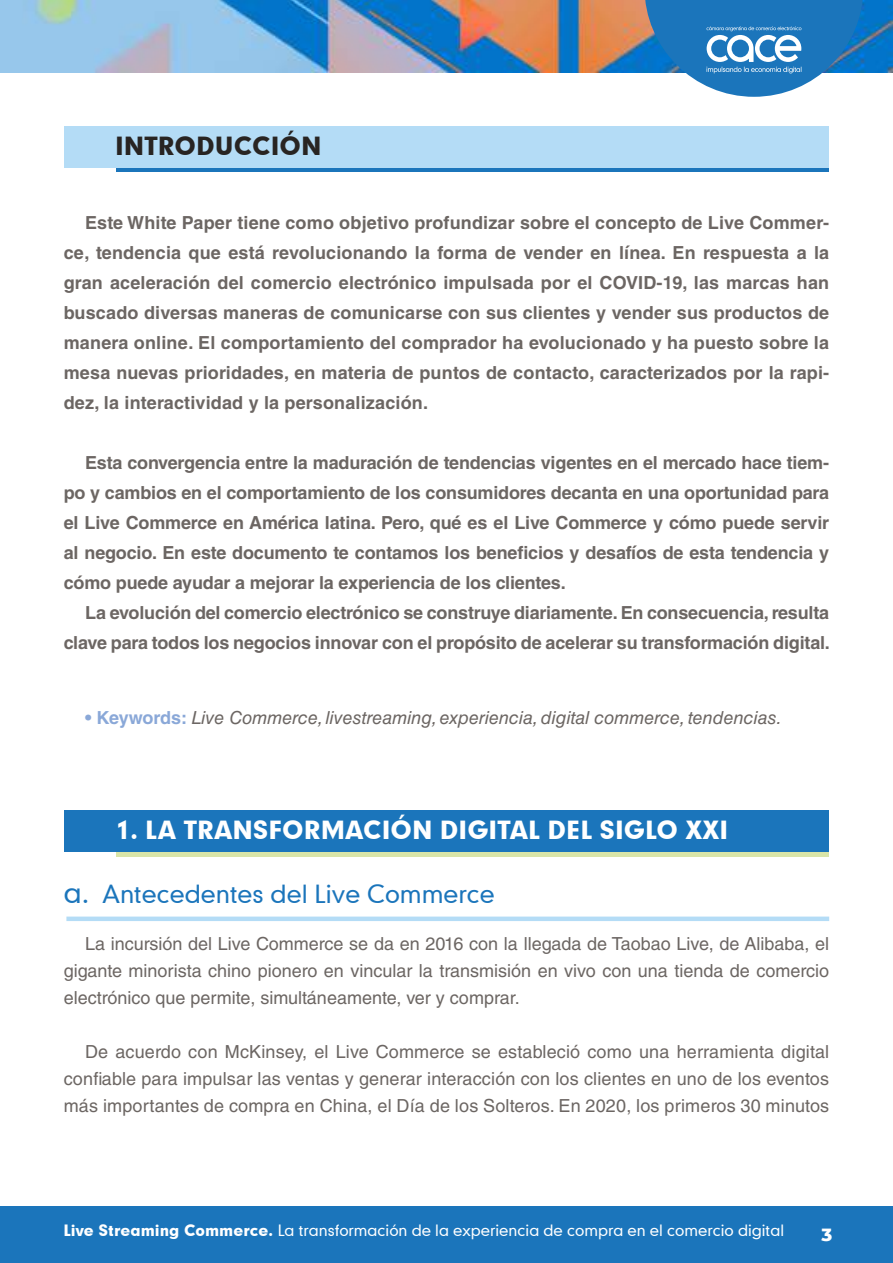
<style>
.page{position:relative;width:893px;height:1263px;background:#fff}
.page>*{position:absolute;margin:0;border:0;box-sizing:border-box;transform-origin:0 0}
.t1{font:24px "Geometric 706 BT Black B";color:#fff}
.t2{font:24px "Geometric 706 BT Medium B";color:#1b75bb}
.t3{font:24px "Geometric 706 BT Black B";color:#282422}
.t4{font:700 18px/30px "Helvetica LT Std";letter-spacing:-.01em;color:#6c6663;text-align:justify}
.t5{font:18px/27px "Helvetica LT Std";color:#6c6663;text-align:justify}
.t6{font:italic 18px "Helvetica LT Std";color:#6c6663}
.t7{font:800 18px "Montserrat";color:#fff}
.t8{font:15px "Geometric 706 BT Medium B";color:#fff}
.s1{font-weight:700;font-style:normal;color:#8aa8d8}
.s2{font-size:27px}
.s3{font-family:"Geometric 706 BT Black B"}
</style>
<div class="page">
<img style="left:0;top:0;width:893px;height:72px">
<div style="left:0;top:1206px;width:893px;height:57px;background:#1b75bb"></div>
<svg style="left:644px;top:0;width:219px;height:97px"></svg>
<div style="left:116px;top:131px;width:713px;height:41px;background:#1b75bb"></div>
<div style="left:64px;top:126px;width:765px;height:42px;background:#b4dcf6"></div>
<div style="left:116px;top:815px;width:713px;height:41px;background:#d9e5a8"></div>
<div style="left:64px;top:810px;width:765px;height:42px;background:#1b75bb"></div>
<div style="left:66px;top:916px;width:763px;height:5px;background:#b4dcf6"></div>
<h1 class="t3" style="left:115px;top:130px;width:208px">INTRODUCCIÓN</h1>
<p class="t4" style="left:64px;top:207px;width:767px;text-indent:21px">Este White Paper tiene como objetivo profundizar sobre el concepto de Live Commer&shy;ce, tendencia que está revolucionando la forma de vender en línea. En respuesta a la gran aceleración del comercio electrónico impulsada por el COVID-19, las marcas han buscado diversas maneras de comunicarse con sus clientes y vender sus productos de manera online. El comportamiento del comprador ha evolucionado y ha puesto sobre la mesa nuevas prioridades, en materia de puntos de contacto, caracterizados por la rapi&shy;dez, la interactividad y la personalización.</p>
<p class="t4" style="left:64px;top:447px;width:767px;text-indent:21px">Esta convergencia entre la maduración de tendencias vigentes en el mercado hace tiem&shy;po y cambios en el comportamiento de los consumidores decanta en una oportunidad para el Live Commerce en América latina. Pero, qué es el Live Commerce y cómo puede servir al negocio. En este documento te contamos los beneficios y desafíos de esta tendencia y cómo puede ayudar a mejorar la experiencia de los clientes.</p>
<p class="t4" style="left:64px;top:597px;width:768px;text-align:right">La evolución del comercio electrónico se construye diariamente. En consecuencia, resulta clave para todos los negocios innovar con el propósito de acelerar su transformación digital.</p>
<p class="t6" style="left:85px;top:707px;width:698px"><span class="s1">• Keywords:</span> Live Commerce, livestreaming, experiencia, digital commerce, tendencias.</p>
<h1 class="t1" style="left:116px;top:814px;width:614px">1. LA TRANSFORMACIÓN DIGITAL DEL SIGLO XXI</h1>
<h1 class="t2" style="left:64px;top:878px;width:433px"><span class="s2">a.</span> Antecedentes del Live Commerce</h1>
<p class="t5" style="left:64px;top:930px;width:767px;text-indent:21px">La incursión del Live Commerce se da en 2016 con la llegada de Taobao Live, de Alibaba, el gigante minorista chino pionero en vincular la transmisión en vivo con una tienda de comercio electrónico que permite, simultáneamente, ver y comprar.</p>
<p class="t5" style="left:64px;top:1038px;width:767px;text-indent:21px">De acuerdo con McKinsey, el Live Commerce se estableció como una herramienta digital confiable para impulsar las ventas y generar interacción con los clientes en uno de los eventos más importantes de compra en China, el Día de los Solteros. En 2020, los primeros 30 minutos</p>
<p class="t8" style="left:64px;top:1220px;width:722px"><span class="s3">Live Streaming Commerce.</span> La transformación de la experiencia de compra en el comercio digital</p>
<p class="t7" style="left:821px;top:1221px;width:12px">3</p>
</div>
